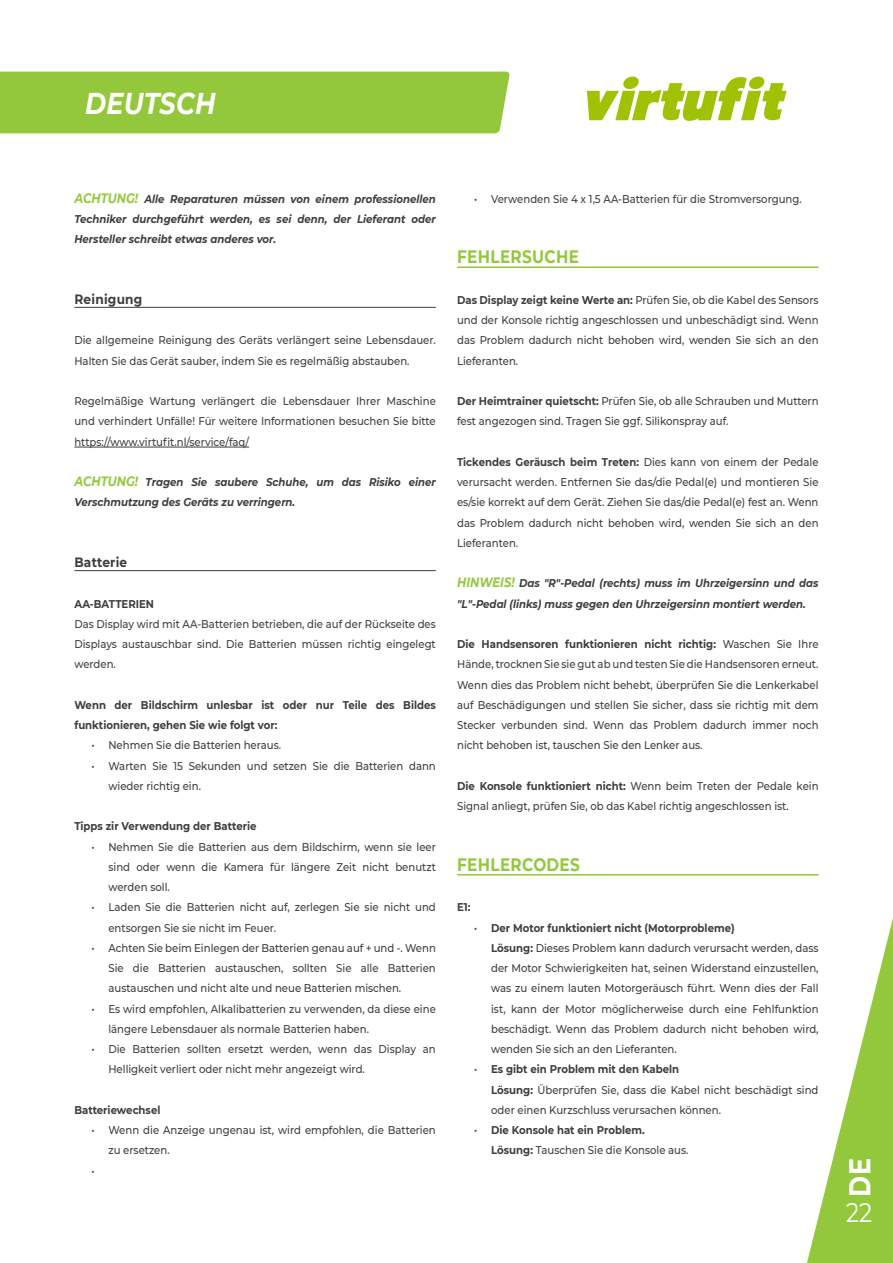
<style>
.page{position:relative;width:893px;height:1263px;background:#fff}
.page>*{position:absolute;margin:0;border:0;box-sizing:border-box;transform-origin:0 0}
.t1{font:italic 700 30px "Montserrat";letter-spacing:.01em;color:#fff;scale:.85 1}
.t2{font:700 30px "Montserrat";color:#fff;scale:.85 1}
.t3{font:27px "Montserrat";color:#fff;scale:.85 1}
.t4{font:700 18px "Montserrat";letter-spacing:.02em;color:#94c83c;scale:.85 1}
.t5{font:700 13.5px "Montserrat";letter-spacing:.02em;color:#3e3e3f;scale:.9 1}
.t6{font:500 11.25px/20.2px "Montserrat";color:#3e3e3f;scale:.9 1}
.t7{font:italic 700 11.25px/20.2px "Montserrat";color:#3e3e3f;scale:.9 1}
.t8{font:700 11.25px/20.2px "Montserrat";color:#3e3e3f;scale:.9 1}
.s1{font-size:13.5px;color:#94c83c}
.s2{font-weight:700}
.s3{font-weight:500}
</style>
<div class="page">
<div style="left:0;top:72px;width:510px;height:61px;background:#94c83c"></div>
<svg style="left:587px;top:77px;width:199px;height:44px"></svg>
<svg style="left:798px;top:875px;width:95px;height:388px"></svg>
<hr style="left:457px;top:266px;width:362px;height:2px;background:#94c83c">
<hr style="left:457px;top:874px;width:362px;height:1px;background:#94c83c">
<hr style="left:74px;top:307px;width:362px;height:1px;background:#3e3e3f">
<hr style="left:74px;top:447px;width:175px;height:1px;background:#3e3e3f">
<hr style="left:74px;top:570px;width:362px;height:1px;background:#3e3e3f">
<h1 class="t1" style="left:85px;top:89px;width:155px">DEUTSCH</h1>
<p class="t7" style="left:74px;top:189px;width:403px;text-align:justify"><span class="s1">ACHTUNG!</span> Alle Reparaturen müssen von einem professionellen Techniker durchgeführt werden, es sei denn, der Lieferant oder Hersteller schreibt etwas anderes vor.</p>
<p class="t5" style="left:74px;top:292px;width:77px">Reinigung</p>
<p class="t6" style="left:74px;top:330px;width:403px">Die allgemeine Reinigung des Geräts verlängert seine Lebensdauer.<br>Halten Sie das Gerät sauber, indem Sie es regelmäßig abstauben.</p>
<p class="t6" style="left:74px;top:391px;width:403px;text-align:justify">Regelmäßige Wartung verlängert die Lebensdauer Ihrer Maschine und verhindert Unfälle! Für weitere Informationen besuchen Sie bitte https://www.virtufit.nl/service/faq/</p>
<p class="t7" style="left:74px;top:472px;width:403px"><span class="s1">ACHTUNG!</span> Tragen Sie saubere Schuhe, um das Risiko einer<br>Verschmutzung des Geräts zu verringern.</p>
<p class="t5" style="left:74px;top:555px;width:60px">Batterie</p>
<p class="t8" style="left:74px;top:593px;width:90px">AA-BATTERIEN</p>
<p class="t6" style="left:74px;top:614px;width:403px;text-align:justify">Das Display wird mit AA-Batterien betrieben, die auf der Rückseite des Displays austauschbar sind. Die Batterien müssen richtig eingelegt werden.</p>
<p class="t8" style="left:74px;top:695px;width:403px">Wenn der Bildschirm unlesbar ist oder nur Teile des Bildes funktionieren, gehen Sie wie folgt vor:</p>
<p class="t6" style="left:91px;top:735px;width:212px">• Nehmen Sie die Batterien heraus.</p>
<p class="t6" style="left:108px;top:756px;width:365px;text-indent:-17px">• Warten Sie 15 Sekunden und setzen Sie die Batterien dann wieder richtig ein.</p>
<p class="t8" style="left:74px;top:816px;width:204px">Tipps zir Verwendung der Batterie</p>
<p class="t6" style="left:108px;top:837px;width:365px;text-align:justify;text-indent:-17px">• Nehmen Sie die Batterien aus dem Bildschirm, wenn sie leer sind oder wenn die Kamera für längere Zeit nicht benutzt werden soll.</p>
<p class="t6" style="left:108px;top:897px;width:365px;text-indent:-17px">• Laden Sie die Batterien nicht auf, zerlegen Sie sie nicht und entsorgen Sie sie nicht im Feuer.</p>
<p class="t6" style="left:108px;top:938px;width:365px;text-align:justify;text-indent:-17px">• Achten Sie beim Einlegen der Batterien genau auf + und -. Wenn Sie die Batterien austauschen, sollten Sie alle Batterien austauschen und nicht alte und neue Batterien mischen.</p>
<p class="t6" style="left:108px;top:999px;width:365px;text-indent:-17px">• Es wird empfohlen, Alkalibatterien zu verwenden, da diese eine längere Lebensdauer als normale Batterien haben.</p>
<p class="t6" style="left:108px;top:1039px;width:365px;text-indent:-17px">• Die Batterien sollten ersetzt werden, wenn das Display an<br>Helligkeit verliert oder nicht mehr angezeigt wird.</p>
<p class="t8" style="left:74px;top:1100px;width:97px">Batteriewechsel</p>
<p class="t6" style="left:91px;top:1120px;width:384px">• Wenn die Anzeige ungenau ist, wird empfohlen, die Batterien</p>
<p class="t6" style="left:108px;top:1140px;width:70px">zu ersetzen.</p>
<p class="t6" style="left:91px;top:1161px;width:5px">•</p>
<p class="t6" style="left:474px;top:189px;width:366px">• Verwenden Sie 4 x 1,5 AA-Batterien für die Stromversorgung.</p>
<h3 class="t4" style="left:457px;top:247px;width:145px">FEHLERSUCHE</h3>
<p class="t6" style="left:457px;top:290px;width:403px;text-align:justify"><span class="s2">Das Display zeigt keine Werte an:</span> Prüfen Sie, ob die Kabel des Sensors und der Konsole richtig angeschlossen und unbeschädigt sind. Wenn das Problem dadurch nicht behoben wird, wenden Sie sich an den Lieferanten.</p>
<p class="t6" style="left:457px;top:391px;width:403px"><span class="s2">Der Heimtrainer quietscht:</span> Prüfen Sie, ob alle Schrauben und Muttern fest angezogen sind. Tragen Sie ggf. Silikonspray auf.</p>
<p class="t6" style="left:457px;top:452px;width:403px;text-align:justify"><span class="s2">Tickendes Geräusch beim Treten:</span> Dies kann von einem der Pedale verursacht werden. Entfernen Sie das/die Pedal(e) und montieren Sie es/sie korrekt auf dem Gerät. Ziehen Sie das/die Pedal(e) fest an. Wenn das Problem dadurch nicht behoben wird, wenden Sie sich an den Lieferanten.</p>
<p class="t7" style="left:457px;top:574px;width:403px"><span class="s1">HINWEIS!</span> Das "R"-Pedal (rechts) muss im Uhrzeigersinn und das "L"-Pedal (links) muss gegen den Uhrzeigersinn montiert werden.</p>
<p class="t6" style="left:457px;top:634px;width:403px;text-align:justify"><span class="s2">Die Handsensoren funktionieren nicht richtig:</span> Waschen Sie Ihre Hände, trocknen Sie sie gut ab und testen Sie die Handsensoren erneut.<br>Wenn dies das Problem nicht behebt, überprüfen Sie die Lenkerkabel auf Beschädigungen und stellen Sie sicher, dass sie richtig mit dem Stecker verbunden sind. Wenn das Problem dadurch immer noch nicht behoben ist, tauschen Sie den Lenker aus.</p>
<p class="t6" style="left:457px;top:776px;width:403px"><span class="s2">Die Konsole funktioniert nicht:</span> Wenn beim Treten der Pedale kein<br>Signal anliegt, prüfen Sie, ob das Kabel richtig angeschlossen ist.</p>
<h3 class="t4" style="left:457px;top:855px;width:146px">FEHLERCODES</h3>
<p class="t8" style="left:457px;top:897px;width:16px">E1:</p>
<p class="t6" style="left:491px;top:918px;width:365px;text-indent:-17px">• <span class="s2">Der Motor funktioniert nicht (Motorprobleme)<br>Lösung:</span> Dieses Problem kann dadurch verursacht werden, dass der Motor Schwierigkeiten hat, seinen Widerstand einzustellen, was zu einem lauten Motorgeräusch führt. Wenn dies der Fall ist, kann der Motor möglicherweise durch eine Fehlfunktion beschädigt. Wenn das Problem dadurch nicht behoben wird, wenden Sie sich an den Lieferanten.</p>
<p class="t6" style="left:491px;top:1059px;width:365px;text-indent:-17px">• <span class="s2">Es gibt ein Problem mit den Kabeln<br>Lösung:</span> Überprüfen Sie, dass die Kabel nicht beschädigt sind oder einen Kurzschluss verursachen können.</p>
<p class="t8" style="left:491px;top:1119px;width:221px;text-indent:-17px"><span class="s3">•</span> Die Konsole hat ein Problem.<br>Lösung: <span class="s3">Tauschen Sie die Konsole aus.</span></p>
<h1 class="t2" style="left:843px;top:1197px;width:48px;rotate:-90deg">DE</h1>
<h2 class="t3" style="left:846px;top:1197px;width:32px">22</h2>
</div>
